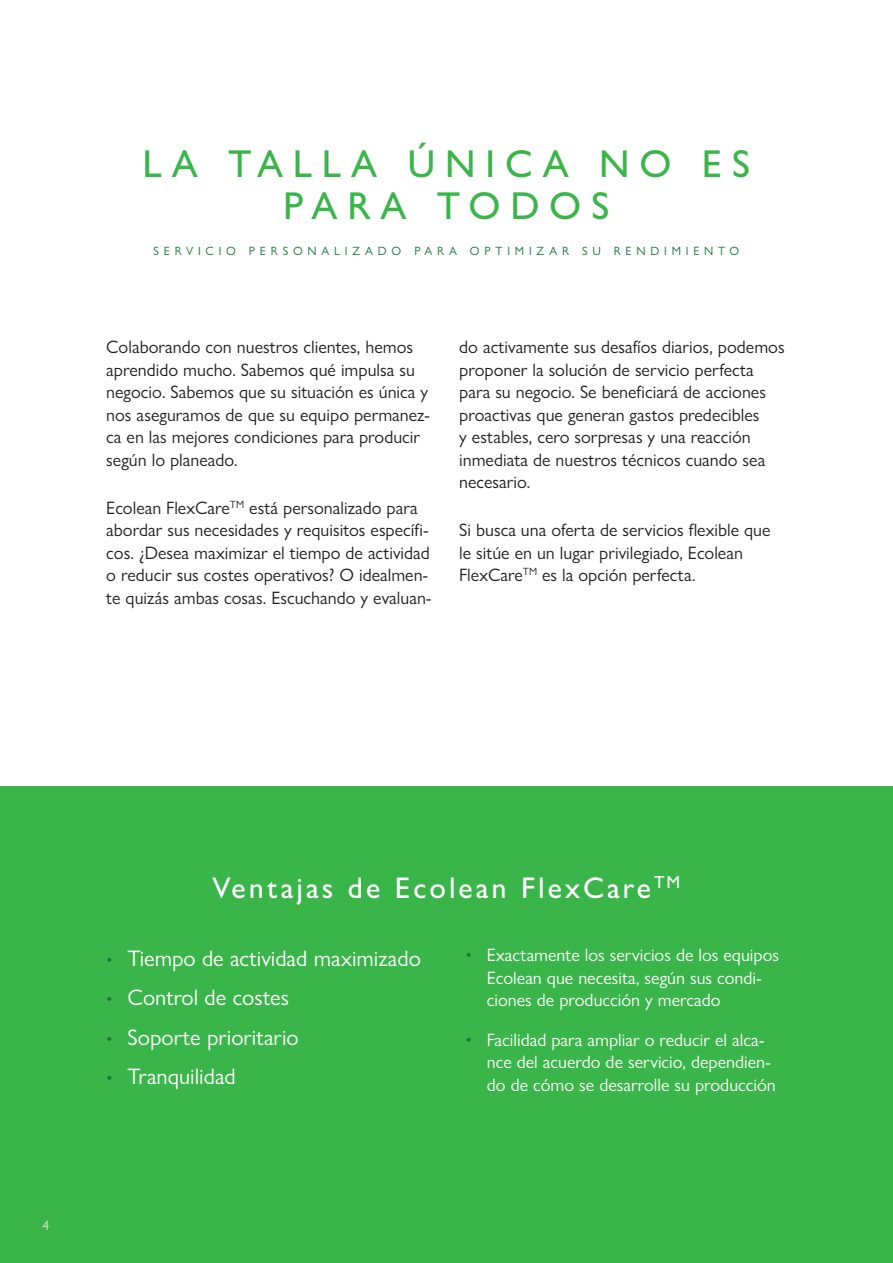
<style>
.page{position:relative;width:893px;height:1263px;background:#fff}
.page>*{position:absolute;margin:0;border:0;box-sizing:border-box;transform-origin:0 0}
.t1{font:500 39px/42px "Gill Sans Nova";letter-spacing:.25em;color:#3ab54a;text-align:center}
.t2{font:500 30px "Gill Sans Nova";letter-spacing:.1em;color:#fff}
.t3{font:22.5px "Gill Sans Nova";color:#fff}
.t4{font:18px/22.5px "Gill Sans Nova";color:#231f20}
.t5{font:18px/22.5px "Gill Sans Nova";color:#fff}
.t6{font:13.5px "Gill Sans Nova";color:#dde3cf}
.t7{font:12px "Gill Sans Nova";letter-spacing:.4em;color:#19763a}
.s1{font-size:18px;color:#19763a}
.s2{color:#19763a}
</style>
<div class="page">
<div style="left:0;top:787px;width:893px;height:476px;background:#3ab54a"></div>
<p class="t1" style="left:143px;top:143px;width:609px">LA TALLA ÚNICA NO ES<br>PARA TODOS</p>
<p class="t7" style="left:154px;top:244px;width:587px">SERVICIO PERSONALIZADO PARA OPTIMIZAR SU RENDIMIENTO</p>
<p class="t4" style="left:106px;top:336px;width:325px">Colaborando con nuestros clientes, hemos aprendido mucho. Sabemos qué impulsa su negocio. Sabemos que su situación es única y nos aseguramos de que su equipo permanez&shy;ca en las mejores condiciones para producir según lo planeado.</p>
<p class="t4" style="left:106px;top:496px;width:327px">Ecolean FlexCare<sup>TM</sup> está personalizado para abordar sus necesidades y requisitos específi&shy;cos. ¿Desea maximizar el tiempo de actividad o reducir sus costes operativos? O idealmen&shy;te quizás ambas cosas. Escuchando y evaluan-</p>
<p class="t4" style="left:459px;top:336px;width:327px">do activamente sus desafíos diarios, podemos proponer la solución de servicio perfecta para su negocio. Se beneficiará de acciones proactivas que generan gastos predecibles<br>y estables, cero sorpresas y una reacción inmediata de nuestros técnicos cuando sea necesario.</p>
<p class="t4" style="left:459px;top:519px;width:313px">Si busca una oferta de servicios flexible que le sitúe en un lugar privilegiado, Ecolean<br>FlexCare<sup>TM</sup> es la opción perfecta.</p>
<p class="t6" style="left:43px;top:1217px;width:8px">4</p>
<p class="t2" style="left:213px;top:869px;width:469px">Ventajas de Ecolean FlexCare<sup>TM</sup></p>
<p class="t3" style="left:106px;top:944px;width:316px"><span class="s1">•</span> Tiempo de actividad maximizado</p>
<p class="t3" style="left:106px;top:984px;width:184px"><span class="s1">•</span> Control de costes</p>
<p class="t3" style="left:106px;top:1023px;width:194px"><span class="s1">•</span> Soporte prioritario</p>
<p class="t3" style="left:106px;top:1063px;width:131px"><span class="s1">•</span> Tranquilidad</p>
<p class="t5" style="left:487px;top:944px;width:294px;text-indent:-21px"><span class="s2">•</span> Exactamente los servicios de los equipos<br>Ecolean que necesita, según sus condi&shy;ciones de producción y mercado</p>
<p class="t5" style="left:487px;top:1028px;width:290px;text-indent:-21px"><span class="s2">•</span> Facilidad para ampliar o reducir el alca&shy;nce del acuerdo de servicio, dependien&shy;do de cómo se desarrolle su producción</p>
</div>
